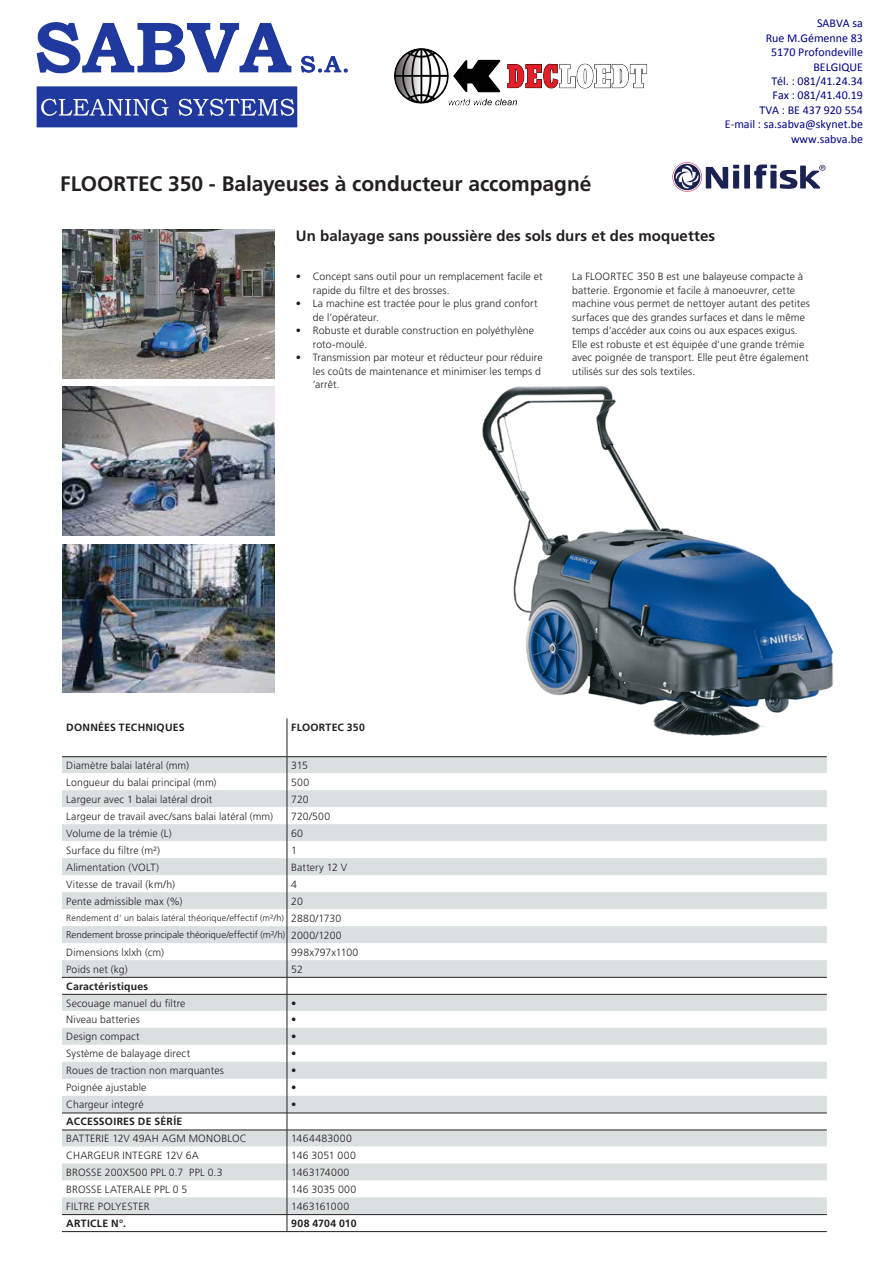
<style>
.page{position:relative;width:893px;height:1263px;background:#fff}
.page>*{position:absolute;margin:0;border:0;box-sizing:border-box;transform-origin:0 0}
.t1{font:700 21px "Frutiger LT Std";color:#231f20}
.t2{font:700 15px "Frutiger LT Std";letter-spacing:.005em;color:#231f20}
.t3{font:12px/14.4px "Calibri";color:#000080;text-align:right}
.t4{font:300 10.5px/13.5px "Frutiger LT Std";letter-spacing:.01em;color:#231f20}
.t5{font:700 10.5px "Frutiger LT Std";letter-spacing:.02em;color:#231f20}
.t6{font:300 10.5px "Frutiger LT Std";letter-spacing:.035em;color:#231f20}
.t7{font:300 10.5px "Frutiger LT Std";letter-spacing:-.025em;color:#231f20}
.t8{font:300 9.75px "Frutiger LT Std";letter-spacing:-.005em;color:#231f20}
.t9{font:300 9px "Frutiger LT Std";letter-spacing:.015em;color:#231f20}
.s1{font-size:10.5px}
</style>
<div class="page">
<hr style="left:287px;top:718px;width:1px;height:39px;background:#231f20">
<hr style="left:62px;top:756px;width:765px;height:1px;background:#231f20">
<svg style="left:62px;top:757px;width:765px;height:475px"></svg>
<hr style="left:287px;top:1231px;width:540px;height:1px;background:#231f20">
<img style="left:62px;top:544px;width:213px;height:149px">
<img style="left:62px;top:387px;width:213px;height:149px">
<img style="left:62px;top:230px;width:213px;height:148px">
<div style="left:744px;top:165px;width:6px;height:24px;background:#1a2252"></div>
<svg style="left:672px;top:162px;width:67px;height:30px"></svg>
<svg style="left:754px;top:165px;width:71px;height:24px"></svg>
<img style="left:394px;top:48px;width:254px;height:58px">
<img style="left:36px;top:22px;width:312px;height:106px">
<img style="left:482px;top:386px;width:352px;height:350px">
<h1 class="t1" style="left:60px;top:174px;width:533px">FLOORTEC 350 - Balayeuses à conducteur accompagné</h1>
<p class="t3" style="left:725px;top:16px;width:140px">SABVA sa<br>Rue M.Gémenne 83<br>5170 Profondeville<br>BELGIQUE<br>Tél. : 081/41.24.34<br>Fax : 081/41.40.19<br>TVA : BE 437 920 554<br>E-mail : sa.sabva@skynet.be www.sabva.be</p>
<h2 class="t2" style="left:296px;top:229px;width:421px">Un balayage sans poussière des sols durs et des moquettes</h2>
<p class="t4" style="left:313px;top:270px;width:231px;text-indent:-17px">• Concept sans outil pour un remplacement facile et rapide du filtre et des brosses.</p>
<p class="t4" style="left:313px;top:297px;width:226px;text-indent:-17px">• La machine est tractée pour le plus grand confort de l’opérateur.</p>
<p class="t4" style="left:313px;top:324px;width:223px;text-indent:-17px">• Robuste et durable construction en polyéthylène roto-moulé.</p>
<p class="t4" style="left:313px;top:351px;width:231px;text-indent:-17px">• Transmission par moteur et réducteur pour réduire les coûts de maintenance et minimiser les temps d ’arrêt.</p>
<p class="t4" style="left:572px;top:270px;width:239px">La FLOORTEC 350 B est une balayeuse compacte à batterie. Ergonomie et facile à manoeuvrer, cette machine vous permet de nettoyer autant des petites surfaces que des grandes surfaces et dans le même temps d'accéder aux coins ou aux espaces exigus.<br>Elle est robuste et est équipée d'une grande trémie avec poignée de transport. Elle peut être également utilisés sur des sols textiles.</p>
<p class="t5" style="left:66px;top:722px;width:120px">DONNÉES TECHNIQUES</p>
<p class="t5" style="left:291px;top:722px;width:75px">FLOORTEC 350</p>
<p class="t4" style="left:66px;top:759px;width:124px">Diamètre balai latéral (mm)</p>
<p class="t4" style="left:291px;top:759px;width:18px">315</p>
<p class="t4" style="left:66px;top:776px;width:152px">Longueur du balai principal (mm)</p>
<p class="t4" style="left:291px;top:776px;width:20px">500</p>
<p class="t4" style="left:66px;top:793px;width:148px">Largeur avec 1 balai latéral droit</p>
<p class="t4" style="left:291px;top:793px;width:19px">720</p>
<p class="t4" style="left:66px;top:810px;width:208px">Largeur de travail avec/sans balai latéral (mm)</p>
<p class="t4" style="left:291px;top:810px;width:41px">720/500</p>
<p class="t4" style="left:66px;top:827px;width:107px">Volume de la trémie (L)</p>
<p class="t4" style="left:291px;top:827px;width:13px">60</p>
<p class="t4" style="left:66px;top:844px;width:95px">Surface du filtre (m²)</p>
<p class="t4" style="left:291px;top:844px;width:7px">1</p>
<p class="t4" style="left:66px;top:861px;width:94px">Alimentation (VOLT)</p>
<p class="t4" style="left:291px;top:861px;width:58px">Battery 12 V</p>
<p class="t4" style="left:66px;top:878px;width:110px">Vitesse de travail (km/h)</p>
<p class="t4" style="left:291px;top:878px;width:7px">4</p>
<p class="t4" style="left:66px;top:895px;width:118px">Pente admissible max (%)</p>
<p class="t4" style="left:291px;top:895px;width:13px">20</p>
<p class="t9" style="left:66px;top:914px;width:277px">Rendement d' un balais latéral théorique/effectif (m²/h) <span class="s1">2880/1730</span></p>
<p class="t8" style="left:66px;top:931px;width:277px">Rendement brosse principale théorique/effectif (m²/h) <span class="s1">2000/1200</span></p>
<p class="t4" style="left:66px;top:946px;width:99px">Dimensions lxlxh (cm)</p>
<p class="t4" style="left:291px;top:946px;width:69px">998x797x1100</p>
<p class="t4" style="left:66px;top:963px;width:63px">Poids net (kg)</p>
<p class="t4" style="left:291px;top:963px;width:13px">52</p>
<p class="t5" style="left:66px;top:982px;width:83px">Caractéristiques</p>
<p class="t4" style="left:66px;top:997px;width:121px">Secouage manuel du filtre</p>
<p class="t4" style="left:291px;top:997px;width:7px">•</p>
<p class="t4" style="left:66px;top:1013px;width:75px">Niveau batteries</p>
<p class="t4" style="left:291px;top:1013px;width:7px">•</p>
<p class="t4" style="left:66px;top:1030px;width:75px">Design compact</p>
<p class="t4" style="left:291px;top:1030px;width:7px">•</p>
<p class="t4" style="left:66px;top:1047px;width:125px">Système de balayage direct</p>
<p class="t4" style="left:291px;top:1047px;width:7px">•</p>
<p class="t4" style="left:66px;top:1064px;width:159px">Roues de traction non marquantes</p>
<p class="t4" style="left:291px;top:1064px;width:7px">•</p>
<p class="t4" style="left:66px;top:1081px;width:82px">Poignée ajustable</p>
<p class="t4" style="left:291px;top:1081px;width:7px">•</p>
<p class="t4" style="left:66px;top:1098px;width:79px">Chargeur integré</p>
<p class="t4" style="left:291px;top:1098px;width:7px">•</p>
<p class="t5" style="left:66px;top:1117px;width:118px">ACCESSOIRES DE SÉRÍE</p>
<p class="t4" style="left:66px;top:1132px;width:182px">BATTERIE 12V 49AH AGM MONOBLOC</p>
<p class="t6" style="left:291px;top:1134px;width:62px">1464483000</p>
<p class="t4" style="left:66px;top:1149px;width:134px">CHARGEUR INTEGRE 12V 6A</p>
<p class="t4" style="left:291px;top:1149px;width:66px">146 3051 000</p>
<p class="t4" style="left:66px;top:1166px;width:158px">BROSSE 200X500 PPL 0.7 PPL 0.3</p>
<p class="t4" style="left:291px;top:1166px;width:60px">1463174000</p>
<p class="t4" style="left:66px;top:1183px;width:123px">BROSSE LATERALE PPL 0 5</p>
<p class="t4" style="left:291px;top:1183px;width:67px">146 3035 000</p>
<p class="t4" style="left:66px;top:1200px;width:85px">FILTRE POLYESTER</p>
<p class="t7" style="left:291px;top:1202px;width:59px">1463161000</p>
<p class="t5" style="left:66px;top:1219px;width:61px">ARTICLE N°.</p>
<p class="t5" style="left:291px;top:1219px;width:67px">908 4704 010</p>
</div>
